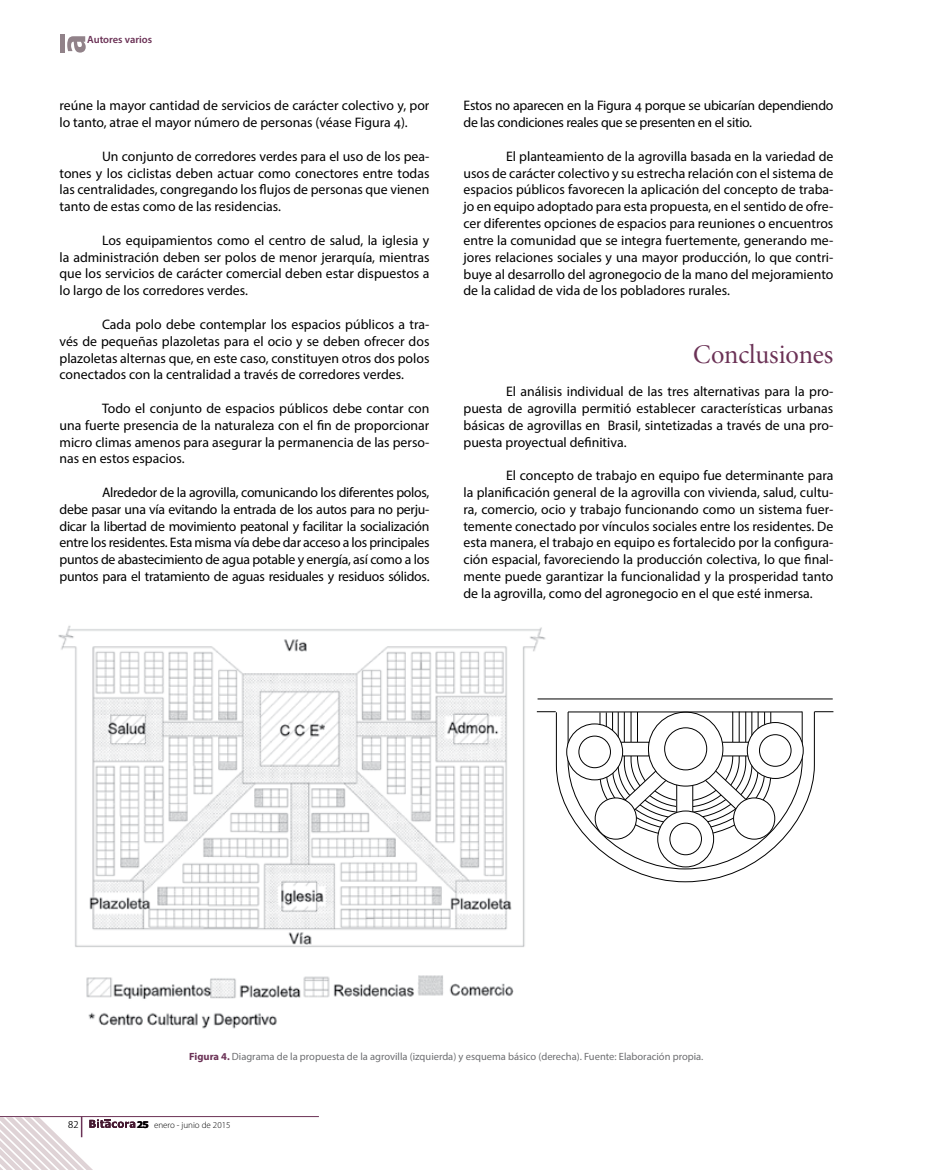
<style>
.page{position:relative;width:927px;height:1170px;background:#fff}
.page>*{position:absolute;margin:0;border:0;box-sizing:border-box;transform-origin:0 0}
.t1{font:27px "Minion Pro Subh";letter-spacing:-.005em;color:#6b3256}
.t2{font:13.8px/16.8px "Myriad Pro";color:#000;text-align:justify}
.t3{font:13.8px/16.8px "Myriad Pro";letter-spacing:-.02em;color:#000}
.t4{font:10.5px "Myriad Pro";color:#6d6e71}
.t5{font:600 10.5px "Myriad Pro";color:#6b3256}
.t6{font:300 10.5px "Myriad Pro";color:#000}
.t7{font:300 9px "Myriad Pro";color:#000}
.s1{font-weight:700;color:#6b3256}
.s2{font-family:"Verdana";font-weight:700;color:#939598}
</style>
<div class="page">
<hr style="left:0;top:1116px;width:319px;height:1px;background:#6b3256">
<hr style="left:60px;top:34px;width:4px;height:19px;background:#918289">
<svg style="left:67px;top:36px;width:19px;height:17px"></svg>
<svg style="left:0;top:1116px;width:135px;height:53px"></svg>
<img style="left:58px;top:625px;width:511px;height:404px">
<svg style="left:556px;top:711px;width:259px;height:171px"></svg>
<div style="left:608px;top:742px;width:41px;height:13px;background:#fff"></div>
<div style="left:677px;top:783px;width:16px;height:41px;background:#fff"></div>
<div style="left:676px;top:782px;width:17px;height:43px;border:1px solid #000"></div>
<div style="left:720px;top:742px;width:41px;height:13px;background:#fff"></div>
<svg style="left:704px;top:769px;width:43px;height:41px"></svg>
<svg style="left:624px;top:769px;width:43px;height:41px"></svg>
<div style="left:648px;top:712px;width:75px;height:74px;background:#fff;border-radius:50%"></div>
<div style="left:648px;top:712px;width:75px;height:74px;border:1px solid #000;border-radius:50%"></div>
<div style="left:664px;top:727px;width:43px;height:43px;border:1px solid #000;border-radius:50%"></div>
<div style="left:567px;top:724px;width:56px;height:55px;background:#fff;border-radius:50%"></div>
<div style="left:566px;top:723px;width:57px;height:57px;border:1px solid #000;border-radius:50%"></div>
<div style="left:579px;top:735px;width:32px;height:32px;border:1px solid #000;border-radius:50%"></div>
<div style="left:595px;top:797px;width:41px;height:42px;background:#fff;border-radius:50%"></div>
<div style="left:595px;top:797px;width:42px;height:42px;border:1px solid #000;border-radius:50%"></div>
<div style="left:734px;top:797px;width:41px;height:42px;background:#fff;border-radius:50%"></div>
<div style="left:733px;top:797px;width:42px;height:42px;border:1px solid #000;border-radius:50%"></div>
<div style="left:658px;top:811px;width:56px;height:55px;background:#fff;border-radius:50%"></div>
<div style="left:657px;top:810px;width:57px;height:57px;border:1px solid #000;border-radius:50%"></div>
<div style="left:670px;top:822px;width:32px;height:32px;border:1px solid #000;border-radius:50%"></div>
<div style="left:747px;top:722px;width:56px;height:56px;background:#fff;border-radius:50%"></div>
<div style="left:747px;top:722px;width:56px;height:56px;border:1px solid #000;border-radius:50%"></div>
<div style="left:759px;top:734px;width:32px;height:32px;border:1px solid #000;border-radius:50%"></div>
<hr style="left:568px;top:711px;width:234px;height:1px;background:#000">
<hr style="left:538px;top:698px;width:295px;height:1px;background:#000">
<svg style="left:537px;top:711px;width:19px;height:1px"></svg>
<svg style="left:814px;top:711px;width:19px;height:1px"></svg>
<p class="t5" style="left:87px;top:33px;width:66px">Autores varios</p>
<p class="t2" style="left:60px;top:97px;width:371px">reúne la mayor cantidad de servicios de carácter colectivo y, por lo tanto, atrae el mayor número de personas (véase Figura 4).</p>
<p class="t2" style="left:60px;top:147px;width:371px;text-indent:43px">Un conjunto de corredores verdes para el uso de los pea&shy;tones y los ciclistas deben actuar como conectores entre todas las centralidades, congregando los flujos de personas que vienen tanto de estas como de las residencias.</p>
<p class="t2" style="left:60px;top:231px;width:371px;text-indent:43px">Los equipamientos como el centro de salud, la iglesia y la administración deben ser polos de menor jerarquía, mientras que los servicios de carácter comercial deben estar dispuestos a lo largo de los corredores verdes.</p>
<p class="t2" style="left:60px;top:315px;width:371px;text-indent:43px">Cada polo debe contemplar los espacios públicos a tra&shy;vés de pequeñas plazoletas para el ocio y se deben ofrecer dos plazoletas alternas que, en este caso, constituyen otros dos polos conectados con la centralidad a través de corredores verdes.</p>
<p class="t2" style="left:60px;top:399px;width:371px;text-indent:43px">Todo el conjunto de espacios públicos debe contar con una fuerte presencia de la naturaleza con el fin de proporcionar micro climas amenos para asegurar la permanencia de las perso&shy;nas en estos espacios.</p>
<p class="t2" style="left:60px;top:484px;width:371px;text-indent:43px">Alrededor de la agrovilla, comunicando los diferentes polos, debe pasar una vía evitando la entrada de los autos para no perju&shy;dicar la libertad de movimiento peatonal y facilitar la socialización entre los residentes. Esta misma vía debe dar acceso a los principales puntos de abastecimiento de agua potable y energía, así como a los puntos para el tratamiento de aguas residuales y residuos sólidos.</p>
<p class="t3" style="left:463px;top:97px;width:371px">Estos no aparecen en la Figura 4 porque se ubicarían dependiendo de las condiciones reales que se presenten en el sitio.</p>
<p class="t2" style="left:463px;top:147px;width:371px;text-indent:43px">El planteamiento de la agrovilla basada en la variedad de usos de carácter colectivo y su estrecha relación con el sistema de espacios públicos favorecen la aplicación del concepto de traba&shy;jo en equipo adoptado para esta propuesta, en el sentido de ofre&shy;cer diferentes opciones de espacios para reuniones o encuentros entre la comunidad que se integra fuertemente, generando me&shy;jores relaciones sociales y una mayor producción, lo que contri&shy;buye al desarrollo del agronegocio de la mano del mejoramiento de la calidad de vida de los pobladores rurales.</p>
<h1 class="t1" style="left:693px;top:338px;width:142px">Conclusiones</h1>
<p class="t2" style="left:463px;top:383px;width:371px;text-indent:43px">El análisis individual de las tres alternativas para la pro&shy;puesta de agrovilla permitió establecer características urbanas básicas de agrovillas en Brasil, sintetizadas a través de una pro&shy;puesta proyectual definitiva.</p>
<p class="t2" style="left:463px;top:467px;width:371px;text-indent:43px">El concepto de trabajo en equipo fue determinante para la planificación general de la agrovilla con vivienda, salud, cultu&shy;ra, comercio, ocio y trabajo funcionando como un sistema fuer&shy;temente conectado por vínculos sociales entre los residentes. De esta manera, el trabajo en equipo es fortalecido por la configura&shy;ción espacial, favoreciendo la producción colectiva, lo que final&shy;mente puede garantizar la funcionalidad y la prosperidad tanto de la agrovilla, como del agronegocio en el que esté inmersa.</p>
<p class="t4" style="left:189px;top:1049px;width:516px"><span class="s1">Figura 4.</span> Diagrama de la propuesta de la agrovilla (izquierda) y esquema básico (derecha). Fuente: Elaboración propia.</p>
<p class="t6" style="left:68px;top:1118px;width:12px">82</p>
<p class="t7" style="left:137px;top:1119px;width:95px"><span class="s2">25</span> enero - junio de 2015</p>
</div>
